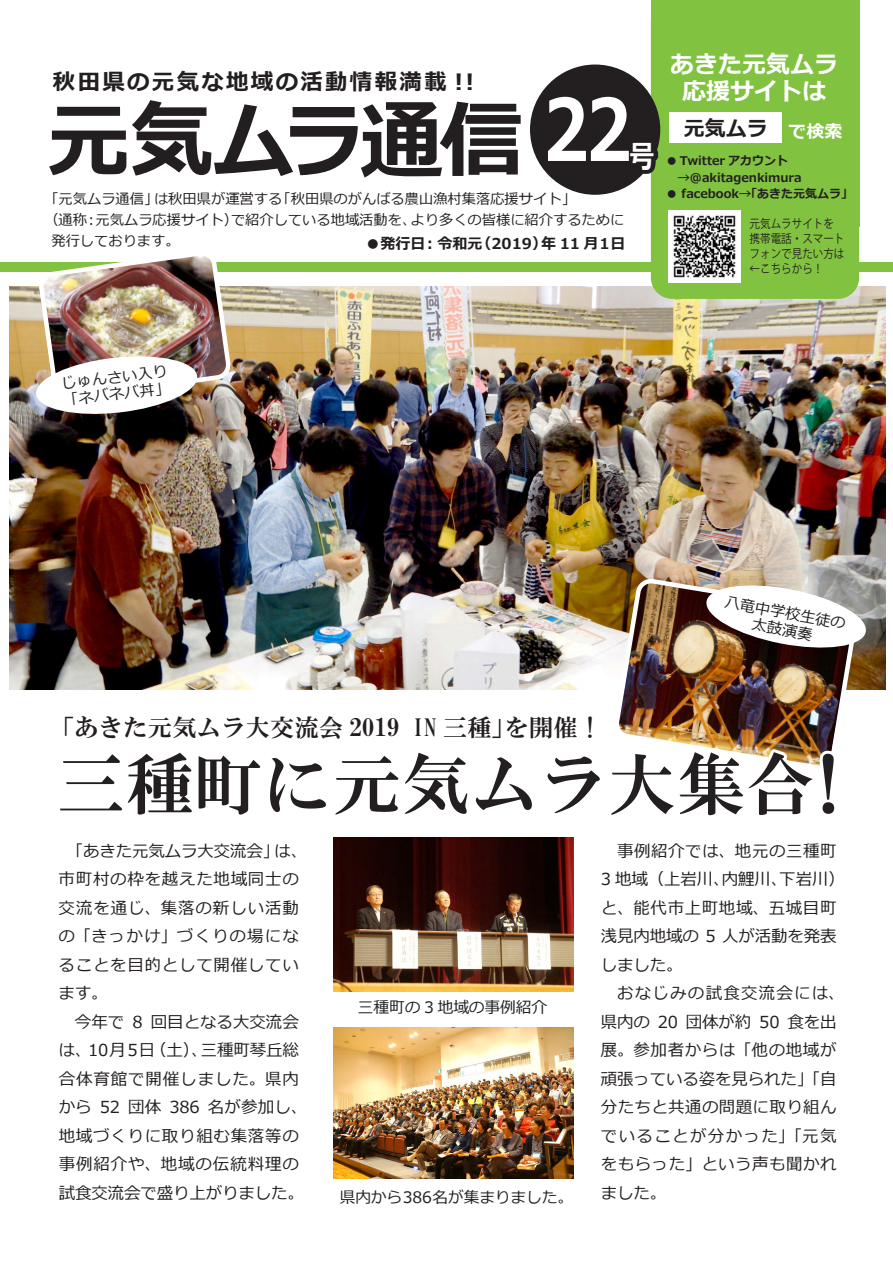
<style>
.page{position:relative;width:893px;height:1263px;background:#fff}
.page>*{position:absolute;margin:0;border:0;box-sizing:border-box;transform-origin:0 0}
.t1{font:700 85.5px "Meiryo";color:#fff;scale:.8 1}
.t2{font:67.5px "HG Mincho E";letter-spacing:.02em;color:#231f20}
.t3{font:700 31.5px "Meiryo";color:#fff;scale:.8 1}
.t4{font:24px "HG Mincho E";letter-spacing:.02em;color:#231f20}
.t5{font:700 24px/27px "Meiryo";color:#fff;text-align:center}
.t6{font:700 22.5px "Meiryo";letter-spacing:.1em;color:#231f20}
.t7{font:700 21px "Meiryo";color:#231f20}
.t8{font:700 18px "Meiryo";color:#fff}
.t9{font:16.5px/28.5px "Meiryo";letter-spacing:.03em;color:#231f20}
.t10{font:15.75px "Meiryo";letter-spacing:-.01em;color:#231f20}
.t11{font:15.3px/17px "Meiryo";color:#231f20;text-align:center}
.t12{font:700 15px "Meiryo";color:#231f20}
.t13{font:14.25px "Meiryo";color:#231f20}
.t14{font:700 12px/16.5px "Meiryo";color:#231f20}
.t15{font:12px/15px "Koz Go Pr 6 N";color:#231f20;scale:.88 1}
</style>
<div class="page">
<img style="left:9px;top:287px;width:877px;height:403px">
<div style="left:0;top:262px;width:893px;height:10px;background:#81c340"></div>
<div style="left:651px;top:0;width:208px;height:299px;background:#81c340;border-radius:21px"></div>
<div style="left:669px;top:112px;width:112px;height:31px;background:#fff"></div>
<svg style="left:49px;top:107px;width:77px;height:68px"></svg>
<svg style="left:132px;top:100px;width:389px;height:78px"></svg>
<svg style="left:530px;top:65px;width:130px;height:130px"></svg>
<img style="left:668px;top:210px;width:72px;height:72px">
<img style="left:333px;top:837px;width:241px;height:155px">
<img style="left:615px;top:580px;width:241px;height:159px">
<img style="left:704px;top:581px;width:165px;height:71px">
<img style="left:34px;top:256px;width:199px;height:161px">
<img style="left:658px;top:739px;width:176px;height:27px">
<img style="left:333px;top:1027px;width:241px;height:152px">
<h3 class="t6" style="left:53px;top:66px;width:423px">秋田県の元気な地域の活動情報満載 !!</h3>
<h1 class="t1" style="left:543px;top:70px;width:113px">22</h1>
<h3 class="t3" style="left:629px;top:134px;width:33px">号</h3>
<p class="t13" style="left:44px;top:189px;width:533px">「元気ムラ通信」は秋田県が運営する「秋田県のがんばる農山漁村集落応援サイト」</p>
<p class="t13" style="left:44px;top:210px;width:581px">（通称：元気ムラ応援サイト）で紹介している地域活動を、より多くの皆様に紹介するために</p>
<p class="t13" style="left:51px;top:231px;width:130px">発行しております。</p>
<p class="t12" style="left:365px;top:233px;width:262px">●発行日：令和元（2019）年 11 月1日</p>
<h3 class="t5" style="left:670px;top:52px;width:170px">あきた元気ムラ応援サイトは</h3>
<p class="t8" style="left:789px;top:118px;width:55px">で検索</p>
<p class="t7" style="left:684px;top:114px;width:85px">元気ムラ</p>
<p class="t14" style="left:666px;top:153px;width:137px">●Ｔwitter アカウント　→@akitagenkimura</p>
<p class="t14" style="left:666px;top:186px;width:189px">●ｆacebook→「あきた元気ムラ」</p>
<p class="t15" style="left:750px;top:216px;width:109px">元気ムラサイトを携帯電話・スマートフォンで見たい方は←こちらから！</p>
<p class="t11" style="left:61px;top:376px;width:109px;text-align:left;rotate:-7deg">じゅんさい入り「ネバネバ丼」</p>
<h3 class="t4" style="left:50px;top:716px;width:547px">「あきた元気ムラ大交流会 2019 IN 三種」を開催 !</h3>
<p class="t11" style="left:726px;top:594px;width:124px;rotate:10deg">八竜中学校生徒の太鼓演奏</p>
<h2 class="t2" style="left:57px;top:750px;width:806px">三種町に元気ムラ大集合！</h2>
<p class="t9" style="left:59px;top:837px;width:250px">　「あきた元気ムラ大交流会」は、市町村の枠を越えた地域同士の交流を通じ、集落の新しい活動の「きっかけ」づくりの場になることを目的として開催しています。<br>　今年で 8 回目となる大交流会は、10月5日（土）、三種町琴丘総合体育館で開催しました。県内から 52 団体 386 名が参加し、地域づくりに取り組む集落等の事例紹介や、地域の伝統料理の試食交流会で盛り上がりました。</p>
<p class="t9" style="left:601px;top:837px;width:245px">　事例紹介では、地元の三種町<br>3 地域（上岩川、内鯉川、下岩川）と、能代市上町地域、五城目町浅見内地域の 5 人が活動を発表しました。<br>　おなじみの試食交流会には、県内の 20 団体が約 50 食を出展。参加者からは「他の地域が頑張っている姿を見られた」「自分たちと共通の問題に取り組んでいることが分かった」「元気をもらった」という声も聞かれました。</p>
<p class="t10" style="left:358px;top:997px;width:191px">三種町の 3 地域の事例紹介</p>
<p class="t10" style="left:340px;top:1187px;width:235px">県内から386名が集まりました。</p>
</div>
